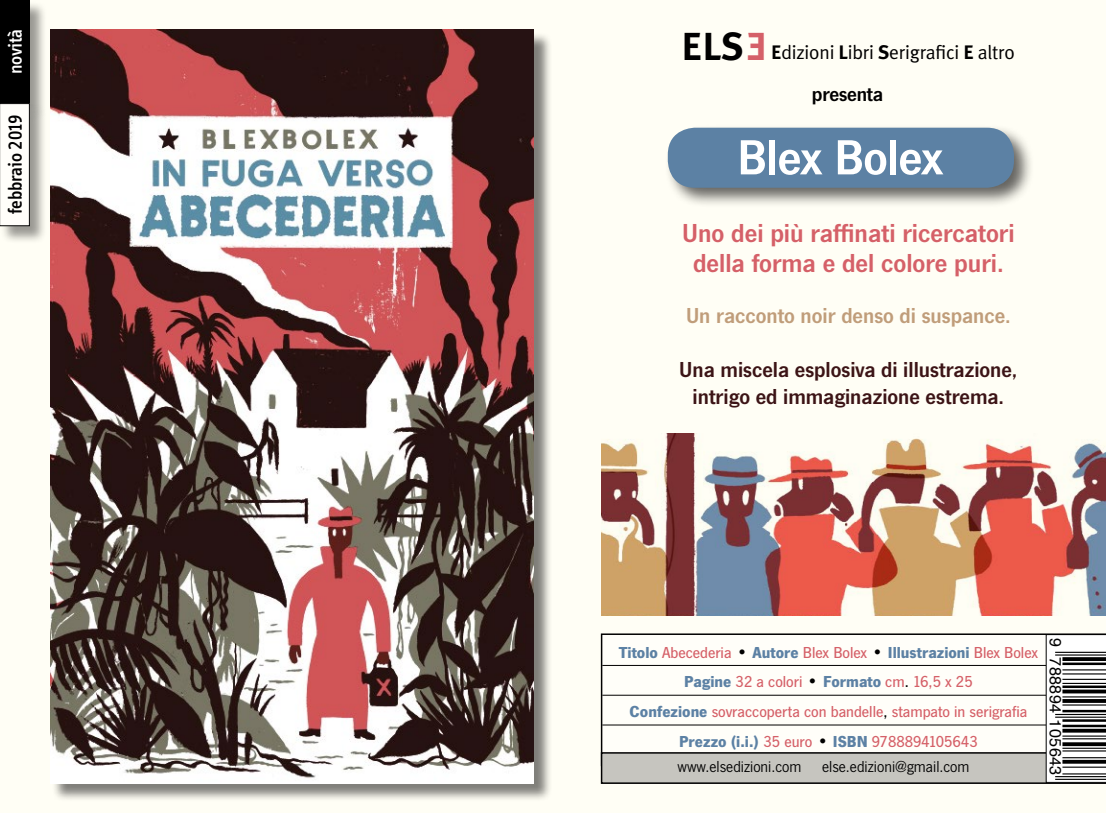
<style>
.page{position:relative;width:1106px;height:813px;background:#fff}
.page>*{position:absolute;margin:0;border:0;box-sizing:border-box;transform-origin:0 0}
.t1{font:600 51.15px "News Got T";letter-spacing:-.01em;color:#fff}
.t2{font:700 39px "Meta Plus";color:#000}
.t3{font:600 27px/30px "News Got T";color:#d56068;text-align:center}
.t4{font:600 22.5px/27px "News Got T";color:#3c1416;text-align:center}
.t5{font:600 22.5px "News Got T";color:#c09d7a}
.t6{font:600 21px "News Got T";letter-spacing:-.01em;color:#000}
.t7{font:19.5px "Meta Plus Normal";letter-spacing:-.01em;color:#000}
.t8{font:500 19.5px "Info";color:#000}
.t9{font:500 19.5px "Info";color:#fff}
.t10{font:500 16.5px/29.7px "News Got T";color:#d56068;text-align:center}
.t11{font:16.5px "News Got T";color:#000}
.t12{font:16.2px "Helvetica";letter-spacing:.025em;color:#000}
.s1{font-family:"Meta Plus";font-weight:700}
.s2{font-weight:700;color:#5c81a4}
.s3{font-size:18px;color:#000}
.s4{color:#000}
</style>
<div class="page">
<div style="left:0;top:0;width:1106px;height:812px;background:#fffef5"></div>
<div style="left:52px;top:32px;width:500px;height:769px;background:#000;opacity:.5"></div>
<img style="left:50px;top:30px;width:483px;height:752px">
<div style="left:0;top:0;width:47px;height:120px;background:#000;opacity:.4"></div>
<div style="left:0;top:0;width:29px;height:103px;background:#000"></div>
<div style="left:0;top:0;width:30px;height:103px;border:1px solid #000"></div>
<div style="left:0;top:104px;width:47px;height:139px;background:#000;opacity:.4"></div>
<div style="left:0;top:103px;width:29px;height:123px;background:#fffefa"></div>
<div style="left:0;top:103px;width:30px;height:123px;border:1px solid #000"></div>
<img style="left:602px;top:433px;width:504px;height:181px">
<div style="left:664px;top:124px;width:370px;height:84px;background:#000;opacity:.6"></div>
<div style="left:668px;top:128px;width:346px;height:60px;background:#5c81a4;border-radius:27px"></div>
<svg style="left:601px;top:634px;width:505px;height:149px"></svg>
<p class="t9" style="left:4px;top:74px;width:47px;rotate:-90deg">novità</p>
<p class="t8" style="left:4px;top:214px;width:100px;rotate:-90deg">febbraio 2019</p>
<h2 class="t2" style="left:681px;top:24px;width:64px">ELS</h2>
<p class="t7" style="left:771px;top:41px;width:245px"><span class="s1">E</span>dizioni <span class="s1">L</span>ibri <span class="s1">S</span>erigrafici <span class="s1">E</span> altro</p>
<p class="t6" style="left:812px;top:82px;width:73px">presenta</p>
<h1 class="t1" style="left:737px;top:127px;width:208px">Blex Bolex</h1>
<h3 class="t3" style="left:682px;top:217px;width:334px">Uno dei più raffinati ricercatori della forma e del colore puri.</h3>
<h3 class="t5" style="left:686px;top:302px;width:326px">Un racconto noir denso di suspance.</h3>
<h3 class="t4" style="left:679px;top:355px;width:340px">Una miscela esplosiva di illustrazione, intrigo ed immaginazione estrema.</h3>
<p class="t10" style="left:619px;top:636px;width:421px"><span class="s2">Titolo</span> Abecederia <span class="s3">•</span> <span class="s2">Autore</span> Blex Bolex <span class="s3">•</span> <span class="s2">Illustrazioni</span> Blex Bolex <span class="s2">Pagine</span> 32 a colori <span class="s3">•</span> <span class="s2">Formato</span> cm<span class="s4">.</span> 16,5 x 25<br><span class="s2">Confezione</span> sovraccoperta con bandelle<span class="s4">,</span> stampato in serigrafia <span class="s2">Prezzo (i.i.)</span> 35 euro <span class="s3">•</span> <span class="s2">ISBN</span> 9788894105643</p>
<p class="t11" style="left:678px;top:757px;width:125px">www.elsedizioni.com</p>
<p class="t11" style="left:822px;top:757px;width:149px">else.edizioni@gmail.com</p>
<p class="t12" style="left:1068px;top:637px;width:139px;rotate:90deg">9 788894 105643</p>
</div>
